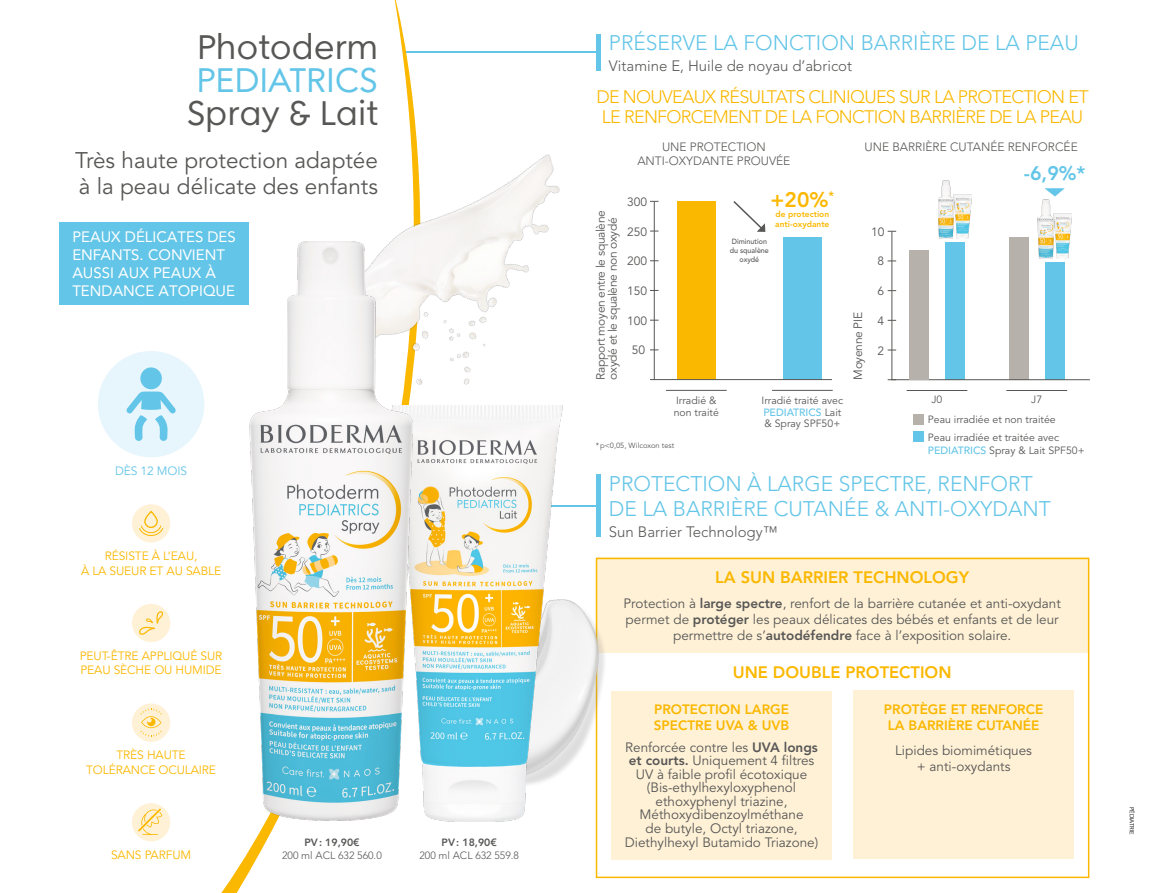
<style>
.page{position:relative;width:1149px;height:893px;background:#fff}
.page>*{position:absolute;margin:0;border:0;box-sizing:border-box;transform-origin:0 0}
.t1{font:33px "Bioderma";color:#575756}
.t2{font:33px "Bioderma";color:#63c5e7}
.t3{font:22.5px/25.5px "Avenir LT Pro";color:#575756}
.t4{font:300 21px/25.2px "Avenir LT Pro";color:#63c5e7}
.t5{font:800 21px "Avenir LT Pro";color:#fbb800}
.t6{font:800 19.5px "Avenir LT Pro";color:#63c5e7}
.t7{font:300 18px/19.5px "Avenir LT Pro";letter-spacing:-.04em;color:#fbb800;text-align:center}
.t8{font:800 16.5px "Avenir LT Pro";color:#fbb800}
.t9{font:15px/18px "Avenir LT Pro";color:#fff}
.t10{font:300 15px "Avenir LT Pro";color:#575756}
.t11{font:13.5px/13.5px "Avenir LT Pro";color:#575756;text-align:center}
.t12{font:800 13.5px/16.2px "Avenir LT Pro";color:#fbb800}
.t13{font:12px/14.4px "Avenir LT Pro";letter-spacing:-.01em;color:#fbb800;text-align:center}
.t14{font:12px/12px "Avenir LT Pro";letter-spacing:-.025em;color:#575756}
.t15{font:300 12px "Avenir LT Pro";color:#575756}
.t16{font:12px "Avenir LT Pro";letter-spacing:-.01em;color:#63c5e7}
.t17{font:10.5px/11.2px "Avenir LT Pro";color:#575756}
.t18{font:300 10.5px "Avenir LT Pro";color:#575756}
.t19{font:800 10.5px "Avenir LT Pro";color:#575756}
.t20{font:800 8.4px/10.1px "Avenir LT Pro";color:#fbb800}
.t21{font:500 7.5px/9px "Avenir LT Pro";color:#575756;text-align:center;scale:.95 1}
.t22{font:7.5px "Avenir LT Pro";color:#575756}
.t23{font:6px "Avenir LT Pro";letter-spacing:-.02em;color:#000}
.s1{font-weight:500;color:#63c5e7}
.s2{font-weight:800}
</style>
<div class="page">
<div style="left:595px;top:34px;width:5px;height:37px;background:#63c5e7"></div>
<hr style="left:404px;top:52px;width:196px;height:1px;background:#63c5e7">
<div style="left:595px;top:475px;width:5px;height:62px;background:#63c5e7"></div>
<hr style="left:531px;top:505px;width:69px;height:1px;background:#63c5e7">
<svg style="left:221px;top:0;width:298px;height:893px"></svg>
<div style="left:677px;top:201px;width:38px;height:179px;background:#fbb800"></div>
<div style="left:945px;top:242px;width:19px;height:138px;background:#63c5e7"></div>
<div style="left:1008px;top:237px;width:20px;height:143px;background:#b7b1ac"></div>
<div style="left:1044px;top:262px;width:20px;height:118px;background:#63c5e7"></div>
<div style="left:783px;top:237px;width:38px;height:143px;background:#63c5e7"></div>
<hr style="left:649px;top:379px;width:182px;height:1px;background:#575756">
<hr style="left:891px;top:379px;width:198px;height:1px;background:#575756">
<hr style="left:891px;top:231px;width:1px;height:149px;background:#575756">
<hr style="left:665px;top:390px;width:61px;height:1px;background:#575756">
<hr style="left:906px;top:390px;width:61px;height:1px;background:#575756">
<hr style="left:771px;top:390px;width:61px;height:1px;background:#575756">
<hr style="left:1006px;top:390px;width:60px;height:1px;background:#575756">
<svg style="left:1044px;top:188px;width:20px;height:8px"></svg>
<div style="left:132px;top:703px;width:38px;height:39px;background:#fff1d6;border-radius:50%"></div>
<svg style="left:140px;top:708px;width:22px;height:29px"></svg>
<div style="left:132px;top:504px;width:38px;height:38px;background:#fff1d6;border-radius:50%"></div>
<div style="left:144px;top:511px;width:14px;height:17px;border:1px solid #fbb800;border-radius:6px"></div>
<svg style="left:139px;top:525px;width:25px;height:11px"></svg>
<div style="left:132px;top:604px;width:38px;height:38px;background:#fff1d6;border-radius:50%"></div>
<svg style="left:136px;top:609px;width:27px;height:27px"></svg>
<div style="left:60px;top:222px;width:189px;height:83px;background:#63c5e7"></div>
<div style="left:611px;top:691px;width:220px;height:168px;background:#fff1d6"></div>
<div style="left:595px;top:558px;width:493px;height:95px;background:#fff1d6"></div>
<div style="left:853px;top:691px;width:220px;height:168px;background:#fff1d6"></div>
<div style="left:595px;top:558px;width:494px;height:320px;border:2px solid #fbb800"></div>
<div style="left:98px;top:351px;width:106px;height:106px;background:#e7f5fc;border-radius:50%"></div>
<svg style="left:126px;top:367px;width:50px;height:74px"></svg>
<div style="left:132px;top:803px;width:38px;height:38px;background:#fff1d6;border-radius:50%"></div>
<svg style="left:138px;top:809px;width:24px;height:26px"></svg>
<div style="left:909px;top:250px;width:19px;height:130px;background:#b7b1ac"></div>
<div style="left:912px;top:414px;width:11px;height:11px;background:#b7b1ac"></div>
<div style="left:912px;top:431px;width:11px;height:11px;background:#63c5e7"></div>
<img style="left:254px;top:58px;width:412px;height:446px">
<img style="left:392px;top:536px;width:311px;height:311px">
<img style="left:412px;top:406px;width:150px;height:415px">
<img style="left:938px;top:180px;width:16px;height:59px">
<img style="left:953px;top:195px;width:18px;height:44px">
<img style="left:1037px;top:200px;width:16px;height:59px">
<img style="left:1053px;top:214px;width:18px;height:45px">
<img style="left:250px;top:241px;width:162px;height:580px">
<svg style="left:733px;top:201px;width:32px;height:31px"></svg>
<h1 class="t1" style="left:197px;top:28px;width:182px">Photoderm</h1>
<h1 class="t2" style="left:196px;top:61px;width:183px">PEDIATRICS</h1>
<h1 class="t1" style="left:187px;top:94px;width:193px">Spray &amp; Lait</h1>
<h2 class="t3" style="left:75px;top:148px;width:304px">Très haute protection adaptée à la peau délicate des enfants</h2>
<p class="t9" style="left:72px;top:228px;width:165px">PEAUX DÉLICATES DES<br>ENFANTS. CONVIENT<br>AUSSI AUX PEAUX À<br>TENDANCE ATOPIQUE</p>
<p class="t16" style="left:115px;top:464px;width:74px">DÈS 12 MOIS</p>
<p class="t13" style="left:81px;top:549px;width:142px">RÉSISTE À L’EAU,<br>À LA SUEUR ET AU SABLE</p>
<p class="t13" style="left:80px;top:649px;width:144px;text-align:left">PEUT-ÊTRE APPLIQUÉ SUR<br>PEAU SÈCHE OU HUMIDE</p>
<p class="t13" style="left:86px;top:748px;width:131px">TRÈS HAUTE<br>TOLÉRANCE OCULAIRE</p>
<p class="t13" style="left:111px;top:848px;width:81px">SANS PARFUM</p>
<p class="t19" style="left:304px;top:836px;width:57px">PV: 19,90€</p>
<p class="t18" style="left:282px;top:849px;width:101px">200 ml ACL 632 560.0</p>
<p class="t19" style="left:441px;top:836px;width:57px">PV: 18,90€</p>
<p class="t18" style="left:419px;top:849px;width:101px">200 ml ACL 632 559.8</p>
<h3 class="t4" style="left:608px;top:30px;width:471px">PRÉSERVE LA FONCTION BARRIÈRE DE LA PEAU</h3>
<p class="t10" style="left:608px;top:57px;width:244px">Vitamine E, Huile de noyau d’abricot</p>
<h3 class="t7" style="left:596px;top:87px;width:494px">DE NOUVEAUX RÉSULTATS CLINIQUES SUR LA PROTECTION ET<br>LE RENFORCEMENT DE LA FONCTION BARRIÈRE DE LA PEAU</h3>
<p class="t15" style="left:661px;top:140px;width:105px">UNE PROTECTION</p>
<p class="t15" style="left:864px;top:140px;width:215px">UNE BARRIÈRE CUTANÉE RENFORCÉE</p>
<p class="t15" style="left:637px;top:154px;width:154px">ANTI-OXYDANTE PROUVÉE</p>
<h3 class="t5" style="left:770px;top:187px;width:65px">+20%<sup>*</sup></h3>
<p class="t20" style="left:775px;top:209px;width:56px">de protection anti-oxydante</p>
<p class="t21" style="left:729px;top:237px;width:43px">Diminution du squalène oxydé</p>
<h3 class="t6" style="left:1023px;top:161px;width:63px">-6,9%*</h3>
<p class="t14" style="left:627px;top:196px;width:22px">300</p>
<p class="t14" style="left:594px;top:380px;width:171px;rotate:-90deg">Rapport moyen entre le squalène oxydé et le squalène non oxydé</p>
<p class="t14" style="left:627px;top:226px;width:22px">250</p>
<p class="t14" style="left:871px;top:226px;width:15px">10</p>
<p class="t14" style="left:627px;top:255px;width:22px">200</p>
<p class="t14" style="left:877px;top:256px;width:8px">8</p>
<p class="t14" style="left:627px;top:285px;width:22px">150</p>
<p class="t14" style="left:877px;top:285px;width:8px">6</p>
<p class="t14" style="left:852px;top:380px;width:69px;rotate:-90deg">Moyenne PIE</p>
<p class="t14" style="left:627px;top:315px;width:22px">100</p>
<p class="t14" style="left:877px;top:315px;width:8px">4</p>
<p class="t14" style="left:631px;top:344px;width:15px">50</p>
<p class="t14" style="left:877px;top:345px;width:8px">2</p>
<p class="t17" style="left:673px;top:395px;width:47px">Irradié &amp; non traité</p>
<p class="t17" style="left:931px;top:394px;width:12px">J0</p>
<p class="t17" style="left:1030px;top:394px;width:12px">J7</p>
<p class="t17" style="left:761px;top:395px;width:83px">Irradié traité avec<br><span class="s1">PEDIATRICS</span> Lait &amp; Spray SPF50+</p>
<p class="t17" style="left:927px;top:410px;width:133px;line-height:18.6px">Peau irradiée et non traitée<br>Peau irradiée et traitée avec</p>
<p class="t17" style="left:927px;top:445px;width:158px"><span class="s1">PEDIATRICS</span> Spray &amp; Lait SPF50+</p>
<p class="t22" style="left:595px;top:441px;width:80px">*p&lt;0,05, Wilcoxon test</p>
<h3 class="t4" style="left:608px;top:471px;width:443px">PROTECTION À LARGE SPECTRE, RENFORT<br>DE LA BARRIÈRE CUTANÉE &amp; ANTI-OXYDANT</h3>
<p class="t10" style="left:608px;top:523px;width:170px">Sun Barrier Technology™</p>
<p class="t8" style="left:715px;top:567px;width:255px">LA SUN BARRIER TECHNOLOGY</p>
<p class="t11" style="left:623px;top:595px;width:438px;line-height:16.2px">Protection à <span class="s2">large spectre</span>, renfort de la barrière cutanée et anti-oxydant permet de <span class="s2">protéger</span> les peaux délicates des bébés et enfants et de leur permettre de s’<span class="s2">autodéfendre</span> face à l’exposition solaire.</p>
<p class="t8" style="left:732px;top:662px;width:220px">UNE DOUBLE PROTECTION</p>
<p class="t12" style="left:883px;top:701px;width:161px">PROTÈGE ET RENFORCE<br>LA BARRIÈRE CUTANÉE</p>
<p class="t11" style="left:894px;top:742px;width:138px;line-height:16.2px">Lipides biomimétiques + anti-oxydants</p>
<p class="t12" style="left:653px;top:701px;width:137px">PROTECTION LARGE<br>SPECTRE UVA &amp; UVB</p>
<p class="t11" style="left:624px;top:741px;width:195px">Renforcée contre les <span class="s2">UVA longs et courts.</span> Uniquement 4 filtres<br>UV à faible profil écotoxique (Bis-ethylhexyloxyphenol ethoxyphenyl triazine,<br>Méthoxydibenzoylméthane<br>de butyle, Octyl triazone,<br>Diethylhexyl Butamido Triazone)</p>
<p class="t23" style="left:1134px;top:807px;width:29px;rotate:90deg">PÉDIATRIE</p>
</div>
